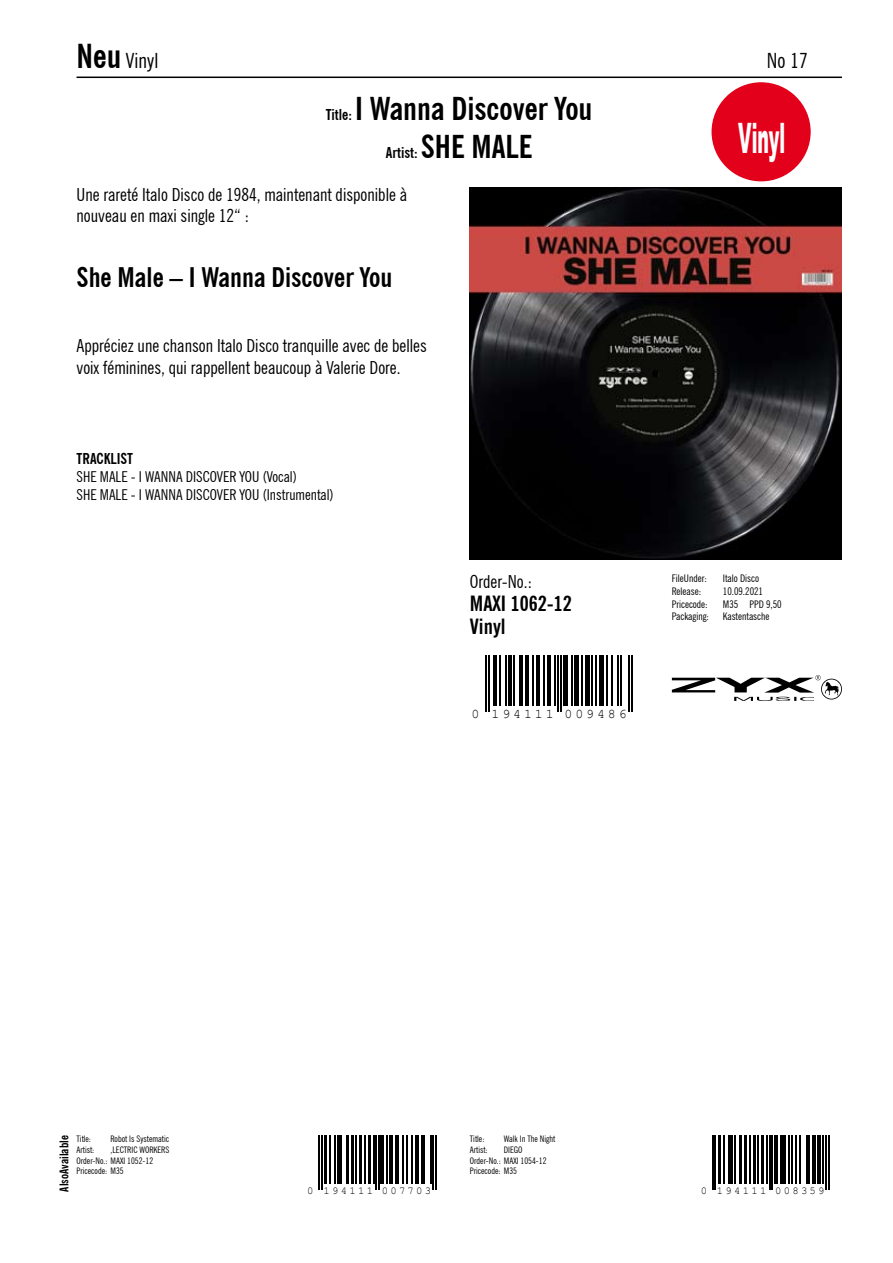
<style>
.page{position:relative;width:893px;height:1263px;background:#fff}
.page>*{position:absolute;margin:0;border:0;box-sizing:border-box;transform-origin:0 0}
.t1{font:900 42px "Arial";letter-spacing:.005em;color:#fff;scale:.41 1}
.t2{font:700 condensed 31.5px "News Gothic BT";color:#000}
.t3{font:700 condensed 27px "News Gothic BT";color:#000}
.t4{font:700 condensed 21px "News Gothic BT";color:#000}
.t5{font:condensed 21px "News Gothic BT";color:#000}
.t6{font:condensed 18px/21.6px "News Gothic BT";color:#000}
.t7{font:condensed 15px/18px "News Gothic BT";color:#000}
.t8{font:700 condensed 15px "News Gothic BT";color:#000}
.t9{font:13.35px "Courier New";letter-spacing:.215em;color:#000}
.t10{font:700 condensed 12px "News Gothic BT";color:#000}
.t11{font:10.65px "Courier New";letter-spacing:.215em;color:#000}
.t12{font:condensed 10.5px "News Gothic BT";color:#000}
.t13{font:condensed 9px/10.6px "News Gothic BT";color:#000}
.s1{font-weight:700;font-size:33px}
.s2{font-size:15px}
.s3{font-size:31.5px}
</style>
<div class="page">
<hr style="left:77px;top:77px;width:765px;height:1px;background:#000">
<img style="left:470px;top:187px;width:372px;height:372px">
<hr style="left:485px;top:655px;width:2px;height:57px;background:#000">
<hr style="left:488px;top:655px;width:2px;height:57px;background:#000">
<hr style="left:493px;top:655px;width:3px;height:50px;background:#000">
<hr style="left:499px;top:655px;width:2px;height:50px;background:#000">
<hr style="left:506px;top:655px;width:1px;height:50px;background:#000">
<hr style="left:509px;top:655px;width:3px;height:50px;background:#000">
<hr style="left:513px;top:655px;width:2px;height:50px;background:#000">
<hr style="left:520px;top:655px;width:3px;height:50px;background:#000">
<hr style="left:526px;top:655px;width:3px;height:50px;background:#000">
<hr style="left:532px;top:655px;width:2px;height:50px;background:#000">
<hr style="left:537px;top:655px;width:3px;height:50px;background:#000">
<hr style="left:543px;top:655px;width:1px;height:50px;background:#000">
<hr style="left:547px;top:655px;width:4px;height:50px;background:#000">
<hr style="left:554px;top:655px;width:1px;height:50px;background:#000">
<hr style="left:557px;top:655px;width:1px;height:57px;background:#000">
<hr style="left:560px;top:655px;width:1px;height:57px;background:#000">
<div style="left:563px;top:655px;width:5px;height:50px;background:#000"></div>
<hr style="left:571px;top:655px;width:1px;height:50px;background:#000">
<div style="left:574px;top:655px;width:5px;height:50px;background:#000"></div>
<hr style="left:582px;top:655px;width:1px;height:50px;background:#000">
<hr style="left:585px;top:655px;width:4px;height:50px;background:#000">
<hr style="left:591px;top:655px;width:2px;height:50px;background:#000">
<hr style="left:596px;top:655px;width:1px;height:50px;background:#000">
<hr style="left:599px;top:655px;width:4px;height:50px;background:#000">
<hr style="left:606px;top:655px;width:2px;height:50px;background:#000">
<hr style="left:611px;top:655px;width:2px;height:50px;background:#000">
<hr style="left:617px;top:655px;width:2px;height:50px;background:#000">
<hr style="left:620px;top:655px;width:2px;height:50px;background:#000">
<hr style="left:628px;top:655px;width:2px;height:57px;background:#000">
<hr style="left:631px;top:655px;width:2px;height:57px;background:#000">
<hr style="left:319px;top:1135px;width:1px;height:54px;background:#000">
<hr style="left:321px;top:1135px;width:1px;height:54px;background:#000">
<hr style="left:325px;top:1135px;width:2px;height:49px;background:#000">
<hr style="left:330px;top:1135px;width:1px;height:49px;background:#000">
<hr style="left:335px;top:1135px;width:1px;height:49px;background:#000">
<hr style="left:337px;top:1135px;width:3px;height:49px;background:#000">
<hr style="left:341px;top:1135px;width:1px;height:49px;background:#000">
<hr style="left:346px;top:1135px;width:2px;height:49px;background:#000">
<hr style="left:351px;top:1135px;width:2px;height:49px;background:#000">
<hr style="left:356px;top:1135px;width:1px;height:49px;background:#000">
<hr style="left:359px;top:1135px;width:3px;height:49px;background:#000">
<hr style="left:364px;top:1135px;width:2px;height:49px;background:#000">
<hr style="left:368px;top:1135px;width:3px;height:49px;background:#000">
<hr style="left:373px;top:1135px;width:1px;height:49px;background:#000">
<hr style="left:376px;top:1135px;width:1px;height:54px;background:#000">
<hr style="left:378px;top:1135px;width:1px;height:54px;background:#000">
<hr style="left:380px;top:1135px;width:4px;height:49px;background:#000">
<hr style="left:387px;top:1135px;width:1px;height:49px;background:#000">
<hr style="left:389px;top:1135px;width:4px;height:49px;background:#000">
<hr style="left:395px;top:1135px;width:2px;height:49px;background:#000">
<hr style="left:398px;top:1135px;width:1px;height:49px;background:#000">
<hr style="left:403px;top:1135px;width:1px;height:49px;background:#000">
<hr style="left:406px;top:1135px;width:2px;height:49px;background:#000">
<hr style="left:411px;top:1135px;width:2px;height:49px;background:#000">
<hr style="left:415px;top:1135px;width:4px;height:49px;background:#000">
<hr style="left:421px;top:1135px;width:2px;height:49px;background:#000">
<hr style="left:424px;top:1135px;width:1px;height:49px;background:#000">
<hr style="left:430px;top:1135px;width:1px;height:49px;background:#000">
<hr style="left:432px;top:1135px;width:2px;height:54px;background:#000">
<hr style="left:435px;top:1135px;width:1px;height:54px;background:#000">
<hr style="left:712px;top:1135px;width:1px;height:54px;background:#000">
<hr style="left:714px;top:1135px;width:2px;height:54px;background:#000">
<hr style="left:718px;top:1135px;width:3px;height:49px;background:#000">
<hr style="left:723px;top:1135px;width:1px;height:49px;background:#000">
<hr style="left:728px;top:1135px;width:1px;height:49px;background:#000">
<hr style="left:730px;top:1135px;width:3px;height:49px;background:#000">
<hr style="left:734px;top:1135px;width:1px;height:49px;background:#000">
<hr style="left:739px;top:1135px;width:3px;height:49px;background:#000">
<hr style="left:744px;top:1135px;width:3px;height:49px;background:#000">
<hr style="left:749px;top:1135px;width:1px;height:49px;background:#000">
<hr style="left:753px;top:1135px;width:2px;height:49px;background:#000">
<hr style="left:758px;top:1135px;width:1px;height:49px;background:#000">
<hr style="left:761px;top:1135px;width:3px;height:49px;background:#000">
<hr style="left:766px;top:1135px;width:2px;height:49px;background:#000">
<hr style="left:769px;top:1135px;width:1px;height:54px;background:#000">
<hr style="left:771px;top:1135px;width:2px;height:54px;background:#000">
<hr style="left:774px;top:1135px;width:3px;height:49px;background:#000">
<hr style="left:780px;top:1135px;width:1px;height:49px;background:#000">
<hr style="left:782px;top:1135px;width:4px;height:49px;background:#000">
<hr style="left:789px;top:1135px;width:1px;height:49px;background:#000">
<hr style="left:791px;top:1135px;width:1px;height:49px;background:#000">
<hr style="left:795px;top:1135px;width:1px;height:49px;background:#000">
<hr style="left:800px;top:1135px;width:1px;height:49px;background:#000">
<hr style="left:806px;top:1135px;width:1px;height:49px;background:#000">
<hr style="left:808px;top:1135px;width:2px;height:49px;background:#000">
<hr style="left:812px;top:1135px;width:4px;height:49px;background:#000">
<hr style="left:817px;top:1135px;width:4px;height:49px;background:#000">
<hr style="left:822px;top:1135px;width:1px;height:49px;background:#000">
<hr style="left:826px;top:1135px;width:1px;height:54px;background:#000">
<hr style="left:828px;top:1135px;width:2px;height:54px;background:#000">
<div style="left:711px;top:82px;width:100px;height:99px;background:#e2001a;border-radius:50%"></div>
<svg style="left:672px;top:675px;width:170px;height:26px"></svg>
<p class="t5" style="left:77px;top:47px;width:83px"><span class="s1">Neu</span> Vinyl</p>
<p class="t5" style="left:767px;top:47px;width:42px">No 17</p>
<h2 class="t2" style="left:326px;top:89px;width:268px"><span class="s2">Title:</span> I Wanna Discover You</h2>
<p class="t8" style="left:386px;top:143px;width:148px">Artist: <span class="s3">SHE MALE</span></p>
<p class="t6" style="left:77px;top:183px;width:332px">Une rareté Italo Disco de 1984, maintenant disponible à nouveau en maxi single 12“ :</p>
<h1 class="t1" style="left:738px;top:108px;width:116px">Vinyl</h1>
<h3 class="t3" style="left:77px;top:261px;width:317px">She Male – I Wanna Discover You</h3>
<p class="t6" style="left:77px;top:335px;width:352px">Appréciez une chanson Italo Disco tranquille avec de belles voix féminines, qui rappellent beaucoup à Valerie Dore.</p>
<p class="t8" style="left:77px;top:449px;width:58px">TRACKLIST</p>
<p class="t7" style="left:77px;top:467px;width:259px">SHE MALE - I WANNA DISCOVER YOU (Vocal)<br>SHE MALE - I WANNA DISCOVER YOU (Instrumental)</p>
<p class="t6" style="left:470px;top:570px;width:64px">Order-No.:</p>
<p class="t4" style="left:470px;top:591px;width:104px">MAXI 1062-12</p>
<p class="t4" style="left:470px;top:614px;width:37px">Vinyl</p>
<p class="t9" style="left:471px;top:705px;width:157px">0 194111 009486</p>
<p class="t12" style="left:672px;top:572px;width:37px">FileUnder:</p>
<p class="t12" style="left:723px;top:572px;width:38px">Italo Disco</p>
<p class="t12" style="left:672px;top:585px;width:31px">Release:</p>
<p class="t12" style="left:723px;top:585px;width:42px">10.09.2021</p>
<p class="t12" style="left:672px;top:597px;width:37px">Pricecode:</p>
<p class="t12" style="left:723px;top:597px;width:60px">M35 PPD 9,50</p>
<p class="t12" style="left:672px;top:610px;width:39px">Packaging:</p>
<p class="t12" style="left:723px;top:610px;width:48px">Kastentasche</p>
<p class="t10" style="left:57px;top:1191px;width:58px;rotate:-90deg">AlsoAvailable</p>
<p class="t13" style="left:77px;top:1134px;width:16px">Title:</p>
<p class="t13" style="left:111px;top:1134px;width:60px">Robot Is Systematic</p>
<p class="t13" style="left:77px;top:1144px;width:94px;text-indent:34px">‚LECTRIC WORKERS<br>Order-No.: MAXI 1052-12<br>Pricecode: M35</p>
<p class="t13" style="left:77px;top:1144px;width:19px">Artist:</p>
<p class="t11" style="left:307px;top:1184px;width:125px">0 194111 007703</p>
<p class="t13" style="left:470px;top:1134px;width:16px">Title:</p>
<p class="t13" style="left:504px;top:1134px;width:53px">Walk In The Night</p>
<p class="t13" style="left:470px;top:1144px;width:19px">Artist:</p>
<p class="t13" style="left:470px;top:1144px;width:78px;text-indent:34px">DIEGO<br>Order-No.: MAXI 1054-12<br>Pricecode: M35</p>
<p class="t11" style="left:701px;top:1184px;width:125px">0 194111 008359</p>
</div>
